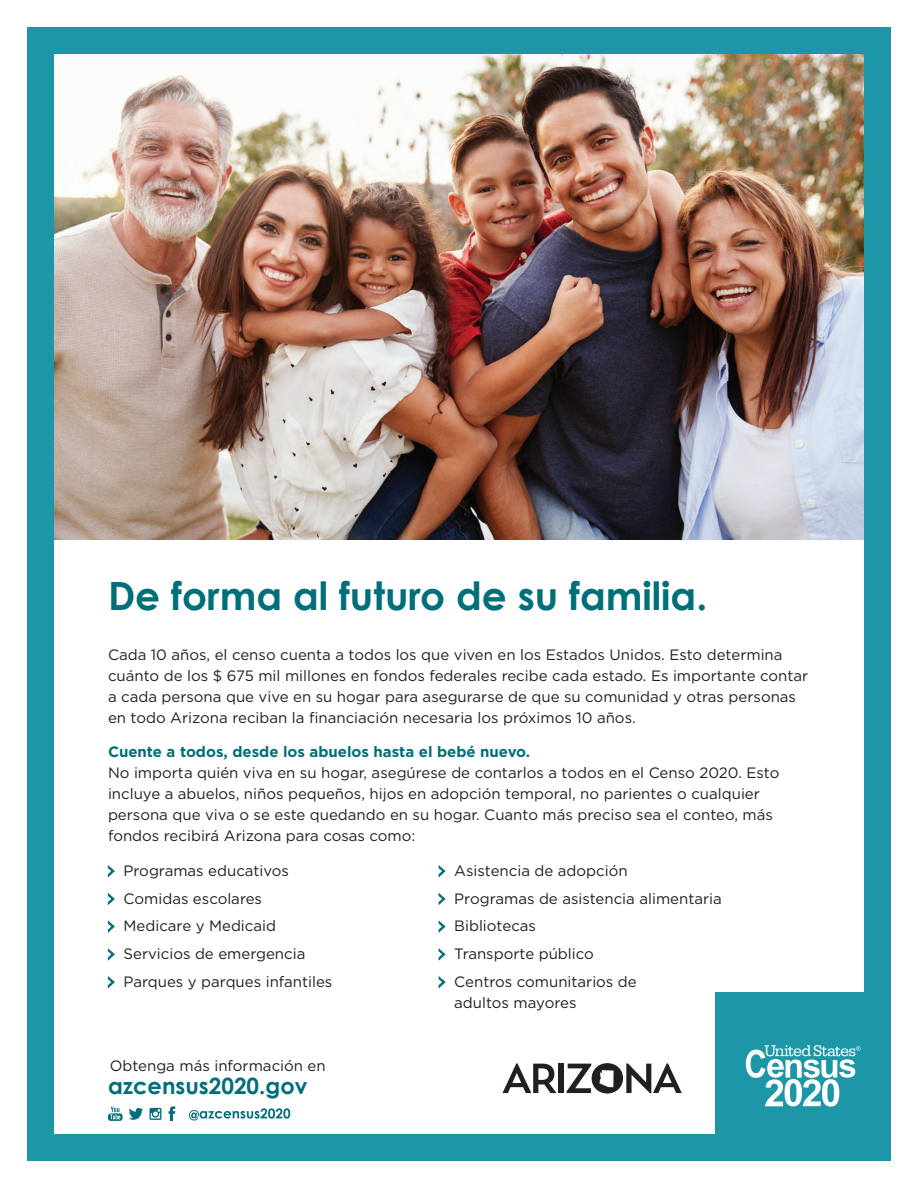
<style>
.page{position:relative;width:918px;height:1188px;background:#fff}
.page>*{position:absolute;margin:0;border:0;box-sizing:border-box;transform-origin:0 0}
.t1{font:700 39px "Century Gothic";color:#006f7a}
.t2{font:700 22.5px "Century Gothic";color:#006f7a}
.t3{font:15px/21px "Gotham";color:#231f20}
.s1{font-weight:700;color:#006f7a}
.s2{font-family:"Thonburi";font-weight:700;font-size:17.55px;color:#006f7a}
</style>
<div class="page">
<div style="left:27px;top:27px;width:864px;height:1134px;background:#1d97a8"></div>
<div style="left:54px;top:54px;width:810px;height:1080px;background:#fff"></div>
<div style="left:716px;top:992px;width:175px;height:169px;background:#1d97a8"></div>
<img style="left:54px;top:54px;width:810px;height:486px">
<svg style="left:108px;top:1107px;width:15px;height:14px"></svg>
<svg style="left:168px;top:1106px;width:7px;height:15px"></svg>
<svg style="left:129px;top:1108px;width:14px;height:12px"></svg>
<svg style="left:149px;top:1108px;width:12px;height:12px"></svg>
<svg style="left:189px;top:1108px;width:101px;height:12px"></svg>
<svg style="left:503px;top:1063px;width:54px;height:30px"></svg>
<div style="left:559px;top:1064px;width:5px;height:29px;background:#231f20"></div>
<svg style="left:567px;top:1063px;width:115px;height:31px"></svg>
<svg style="left:746px;top:1045px;width:115px;height:62px"></svg>
<p class="t1" style="left:108px;top:571px;width:601px">De forma al futuro de su familia.</p>
<p class="t3" style="left:108px;top:644px;width:702px">Cada 10 años, el censo cuenta a todos los que viven en los Estados Unidos. Esto determina cuánto de los $ 675 mil millones en fondos federales recibe cada estado. Es importante contar a cada persona que vive en su hogar para asegurarse de que su comunidad y otras personas en todo Arizona reciban la financiación necesaria los próximos 10 años.</p>
<p class="t3" style="left:108px;top:741px;width:673px"><span class="s1">Cuente a todos, desde los abuelos hasta el bebé nuevo.<br></span>No importa quién viva en su hogar, asegúrese de contarlos a todos en el Censo 2020. Esto incluye a abuelos, niños pequeños, hijos en adopción temporal, no parientes o cualquier persona que viva o se este quedando en su hogar. Cuanto más preciso sea el conteo, más fondos recibirá Arizona para cosas como:</p>
<p class="t3" style="left:108px;top:860px;width:183px"><span class="s2">&gt;</span> Programas educativos</p>
<p class="t3" style="left:439px;top:860px;width:190px"><span class="s2">&gt;</span> Asistencia de adopción</p>
<p class="t3" style="left:108px;top:888px;width:156px"><span class="s2">&gt;</span> Comidas escolares</p>
<p class="t3" style="left:439px;top:888px;width:285px"><span class="s2">&gt;</span> Programas de asistencia alimentaria</p>
<p class="t3" style="left:108px;top:915px;width:170px"><span class="s2">&gt;</span> Medicare y Medicaid</p>
<p class="t3" style="left:439px;top:915px;width:99px"><span class="s2">&gt;</span> Bibliotecas</p>
<p class="t3" style="left:108px;top:943px;width:199px"><span class="s2">&gt;</span> Servicios de emergencia</p>
<p class="t3" style="left:439px;top:943px;width:157px"><span class="s2">&gt;</span> Transporte público</p>
<p class="t3" style="left:108px;top:971px;width:226px"><span class="s2">&gt;</span> Parques y parques infantiles</p>
<p class="t3" style="left:454px;top:971px;width:184px;text-indent:-16px"><span class="s2">&gt;</span> Centros comunitarios de adultos mayores</p>
<p class="t3" style="left:110px;top:1055px;width:218px">Obtenga más información en</p>
<p class="t2" style="left:108px;top:1071px;width:201px">azcensus2020.gov</p>
</div>
